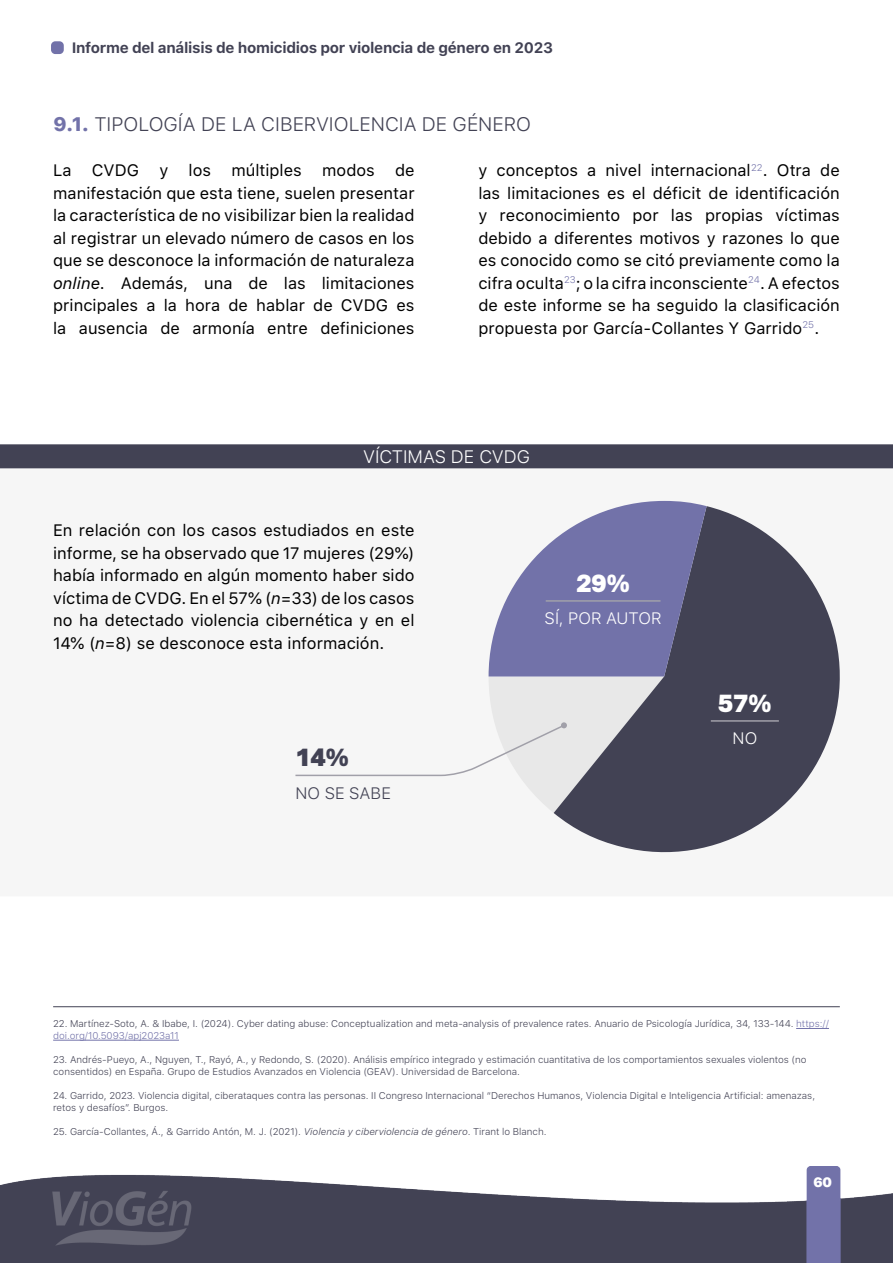
<style>
.page{position:relative;width:893px;height:1263px;background:#fff}
.page>*{position:absolute;margin:0;border:0;box-sizing:border-box;transform-origin:0 0}
.t1{font:900 27px "Aptos";color:#fff}
.t2{font:900 27px "Aptos";color:#424254}
._01_Titulo02{font:300 19.5px "SF Pro Text";color:#424254}
._01_Head_04{font:300 18px "SF Pro Text";color:#fff}
._01_TextoGeneral{font:16.5px/22.5px "SF Pro Text";color:#000;text-align:justify}
.t3{font:300 16.5px "SF Pro Text";letter-spacing:.005em;color:#fff}
.t4{font:300 16.5px "SF Pro Text";letter-spacing:.01em;color:#424254}
.t5{font:700 15px "SF Pro Text";letter-spacing:-.02em;color:#424254}
.t6{font:900 13.5px "SF Pro Display";color:#fff}
.NotaPie{font:300 9.75px "SF Pro Text";color:#424254}
._01_Head_04-2{font:300 9.75px "SF Pro Text";color:#7272a9}
.s1{font-weight:800;color:#7272a9}
.s2{font-style:italic}
.s3{color:#7272a9}
</style>
<div class="page">
<hr style="left:53px;top:1006px;width:787px;height:1px;background:#424254">
<hr style="left:796px;top:1028px;width:33px;height:1px;background:#7272a9">
<hr style="left:53px;top:1040px;width:126px;height:1px;background:#7272a9">
<div style="left:0;top:444px;width:893px;height:24px;background:#424254"></div>
<svg style="left:554px;top:506px;width:286px;height:347px;fill:#424254"></svg>
<svg style="left:295px;top:501px;width:412px;height:312px"></svg>
<hr style="left:711px;top:720px;width:68px;height:2px;background:#a1a0a9">
<img style="left:0;top:1166px;width:893px;height:97px">
<div style="left:51px;top:41px;width:13px;height:13px;background:#7272a9;border-radius:4px"></div>
<p class="t5" style="left:72px;top:39px;width:483px">Informe del análisis de homicidios por violencia de género en 2023</p>
<p class="_01_Titulo02" style="left:53px;top:113px;width:479px"><span class="s1">9.1.</span> TIPOLOGÍA DE LA CIBERVIOLENCIA DE GÉNERO</p>
<p class="_01_TextoGeneral" style="left:53px;top:159px;width:363px">La CVDG y los múltiples modos de manifestación que esta tiene, suelen presentar la característica de no visibilizar bien la realidad al registrar un elevado número de casos en los que se desconoce la información de naturaleza <span class="s2">online</span>. Además, una de las limitaciones principales a la hora de hablar de CVDG es la ausencia de armonía entre definiciones</p>
<p class="_01_TextoGeneral" style="left:478px;top:159px;width:363px">y conceptos a nivel internacional<sup>22</sup>. Otra de las limitaciones es el déficit de identificación y reconocimiento por las propias víctimas debido a diferentes motivos y razones lo que es conocido como se citó previamente como la cifra oculta<sup>23</sup>; o la cifra inconsciente<sup>24</sup>. A efectos de este informe se ha seguido la clasificación propuesta por García-Collantes Y Garrido<sup>25</sup>.</p>
<p class="_01_Head_04" style="left:363px;top:447px;width:168px">VÍCTIMAS DE CVDG</p>
<p class="_01_TextoGeneral" style="left:53px;top:519px;width:363px">En relación con los casos estudiados en este informe, se ha observado que 17 mujeres (29%) había informado en algún momento haber sido víctima de CVDG. En el 57% (<span class="s2">n</span>=33) de los casos no ha detectado violencia cibernética y en el 14% (<span class="s2">n</span>=8) se desconoce esta información.</p>
<p class="t1" style="left:576px;top:564px;width:55px">29%</p>
<p class="t3" style="left:545px;top:609px;width:119px">SÍ, POR AUTOR</p>
<p class="t2" style="left:295px;top:739px;width:55px">14%</p>
<p class="t4" style="left:295px;top:783px;width:97px">NO SE SABE</p>
<p class="t1" style="left:718px;top:684px;width:55px">57%</p>
<p class="t3" style="left:732px;top:729px;width:26px">NO</p>
<p class="NotaPie" style="left:53px;top:1018px;width:777px">22. Martínez-Soto, A. &amp; Ibabe, I. (2024). Cyber dating abuse: Conceptualization and meta-analysis of prevalence rates. Anuario de Psicología Jurídica, 34, 133-144. <span class="s3">https://</span></p>
<p class="_01_Head_04-2" style="left:53px;top:1029px;width:127px">doi.org/10.5093/apj2023a11</p>
<p class="NotaPie" style="left:53px;top:1054px;width:755px">23. Andrés-Pueyo, A., Nguyen, T., Rayó, A., y Redondo, S. (2020). Análisis empírico integrado y estimación cuantitativa de los comportamientos sexuales violentos (no</p>
<p class="NotaPie" style="left:53px;top:1066px;width:468px">consentidos) en España. Grupo de Estudios Avanzados en Violencia (GEAV). Universidad de Barcelona.</p>
<p class="NotaPie" style="left:53px;top:1090px;width:763px">24. Garrido, 2023. Violencia digital, ciberataques contra las personas. II Congreso Internacional “Derechos Humanos, Violencia Digital e Inteligencia Artificial: amenazas,</p>
<p class="NotaPie" style="left:53px;top:1102px;width:117px">retos y desafíos”. Burgos.</p>
<p class="NotaPie" style="left:53px;top:1126px;width:495px">25. García-Collantes, Á., &amp; Garrido Antón, M. J. (2021). <span class="s2">Violencia y ciberviolencia de género</span>. Tirant lo Blanch.</p>
<p class="t6" style="left:813px;top:1174px;width:20px">60</p>
</div>
